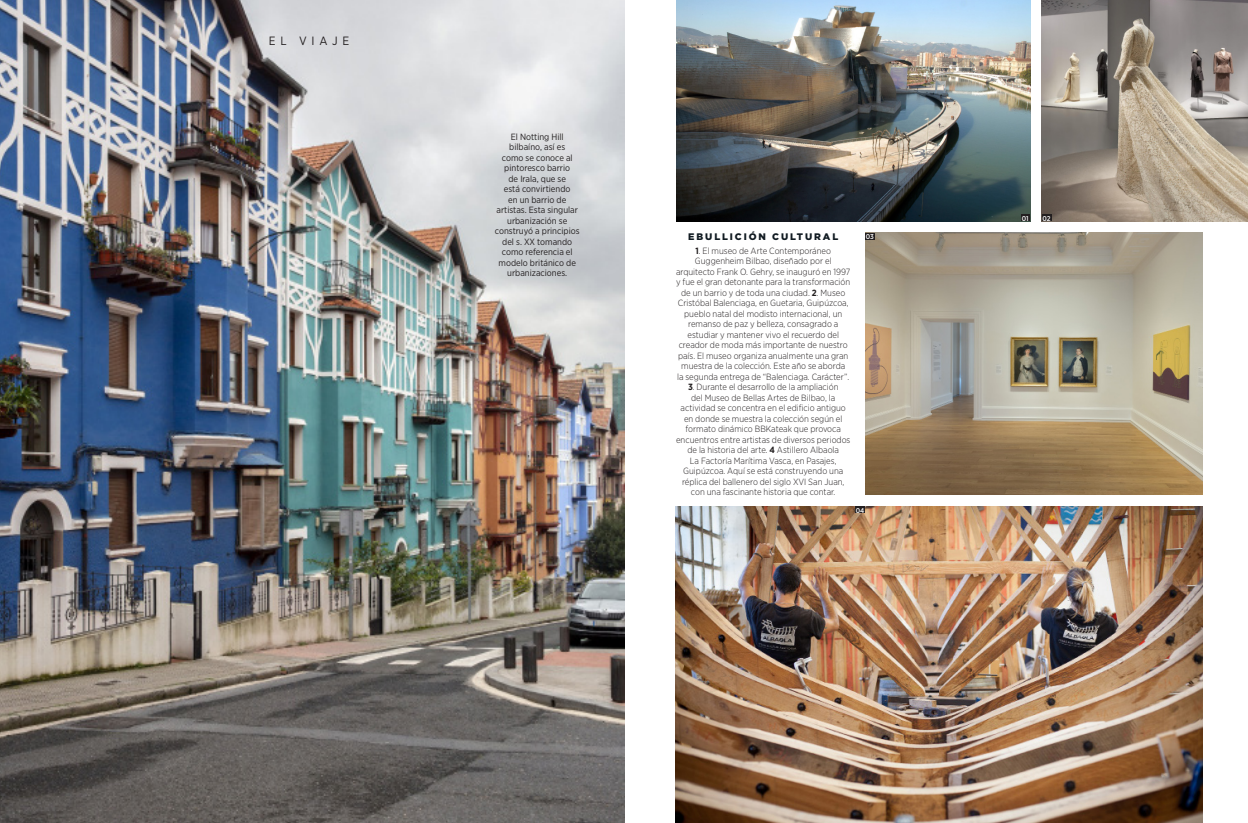
<style>
.page{position:relative;width:1248px;height:823px;background:#fff}
.page>*{position:absolute;margin:0;border:0;box-sizing:border-box;transform-origin:0 0}
.NE_ENTRADILLA-Modern{font:12px "Gotham Narrow";letter-spacing:.4em;color:#231f20}
.NE_TITULO-RECUADRO-G{font:900 9.5px "Gotham";letter-spacing:.2em;color:#101a21}
.NE_TX_RECUADRO{font:300 9px/10.5px "Gotham Narrow";color:#231f20;text-align:center}
.NE_TITULO-RECUADRO-G-2{font:9px/10.5px "Gotham Narrow";color:#231f20;text-align:center}
.NE_TX_RECUADRO-2{font:500 7px "Gotham Narrow";letter-spacing:-.005em;color:#fff}
.s1{font-weight:700}
</style>
<div class="page">
<img style="left:0;top:0;width:624px;height:822px">
<img style="left:675px;top:506px;width:527px;height:316px">
<img style="left:676px;top:0;width:353px;height:221px">
<img style="left:865px;top:232px;width:337px;height:262px">
<img style="left:1041px;top:0;width:206px;height:221px">
<div style="left:1020px;top:214px;width:9px;height:7px;background:#231f20"></div>
<div style="left:1041px;top:214px;width:10px;height:7px;background:#231f20"></div>
<div style="left:855px;top:506px;width:9px;height:7px;background:#231f20"></div>
<div style="left:864px;top:232px;width:10px;height:7px;background:#231f20"></div>
<p class="NE_ENTRADILLA-Modern" style="left:269px;top:34px;width:82px">EL VIAJE</p>
<p class="NE_TITULO-RECUADRO-G-2" style="left:495px;top:131px;width:86px">El Notting Hill bilbaíno, así es<br>como se conoce al pintoresco barrio<br>de Irala, que se<br>está convirtiendo<br>en un barrio de artistas. Esta singular urbanización se construyó a principios del s. XX tomando como referencia el modelo británico de urbanizaciones.</p>
<p class="NE_TITULO-RECUADRO-G" style="left:688px;top:230px;width:151px">EBULLICIÓN CULTURAL</p>
<p class="NE_TX_RECUADRO" style="left:676px;top:245px;width:176px"><span class="s1">1</span>. El museo de Arte Contemporáneo Guggenheim Bilbao, diseñado por el arquitecto Frank O. Gehry, se inauguró en 1997 y fue el gran detonante para la transformación de un barrio y de toda una ciudad. <span class="s1">2</span>. Museo Cristóbal Balenciaga, en Guetaria, Guipúzcoa, pueblo natal del modisto internacional, un remanso de paz y belleza, consagrado a estudiar y mantener vivo el recuerdo del creador de moda más importante de nuestro país. El museo organiza anualmente una gran muestra de la colección. Este año se aborda<br>la segunda entrega de “Balenciaga. Carácter”.</p>
<p class="NE_TX_RECUADRO" style="left:676px;top:381px;width:176px"><span class="s1">3</span>. Durante el desarrollo de la ampliación<br>del Museo de Bellas Artes de Bilbao, la actividad se concentra en el edificio antiguo en donde se muestra la colección según el formato dinámico BBKateak que provoca encuentros entre artistas de diversos periodos de la historia del arte. <span class="s1">4</span> Astillero Albaola<br>La Factoría Marítima Vasca, en Pasajes, Guipúzcoa. Aquí se está construyendo una réplica del ballenero del siglo XVI San Juan, con una fascinante historia que contar.</p>
<p class="NE_TX_RECUADRO-2" style="left:865px;top:232px;width:10px">03</p>
<p class="NE_TX_RECUADRO-2" style="left:855px;top:505px;width:10px">04</p>
<p class="NE_TX_RECUADRO-2" style="left:1021px;top:213px;width:8px">01</p>
<p class="NE_TX_RECUADRO-2" style="left:1042px;top:213px;width:10px">02</p>
</div>
